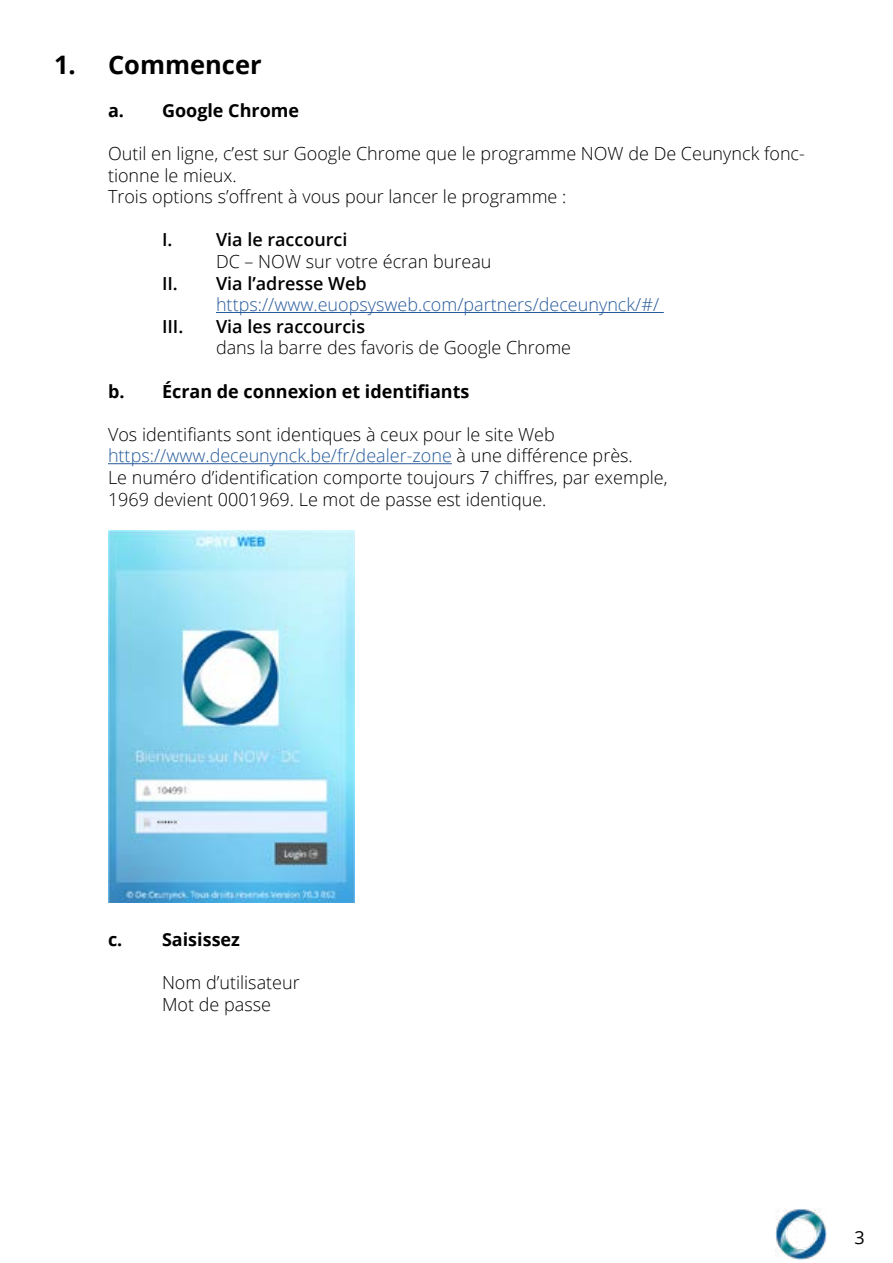
<style>
.page{position:relative;width:893px;height:1263px;background:#fff}
.page>*{position:absolute;margin:0;border:0;box-sizing:border-box;transform-origin:0 0}
.t1{font:700 25.5px "Open Sans";color:#000}
.t2{font:300 18px/21.6px "Open Sans";color:#000}
.t3{font:700 18px "Open Sans";color:#000}
.t4{font:600 18px "Open Sans";color:#000}
.t5{font:300 18px "Open Sans";color:#275b9b}
.t6{font:18px "Open Sans";color:#000}
.s1{color:#275b9b}
</style>
<div class="page">
<img style="left:775px;top:1209px;width:51px;height:51px">
<hr style="left:216px;top:312px;width:448px;height:1px;background:#275b9b">
<hr style="left:108px;top:463px;width:344px;height:1px;background:#275b9b">
<img style="left:108px;top:531px;width:247px;height:371px">
<h1 class="t1" style="left:54px;top:46px;width:209px">1. Commencer</h1>
<p class="t3" style="left:108px;top:97px;width:193px">a. Google Chrome</p>
<p class="t2" style="left:108px;top:142px;width:698px">Outil en ligne, c’est sur Google Chrome que le programme NOW de De Ceunynck fonc&shy;tionne le mieux.<br>Trois options s’offrent à vous pour lancer le programme :</p>
<p class="t4" style="left:162px;top:227px;width:12px">I.</p>
<p class="t4" style="left:216px;top:227px;width:133px">Via le raccourci</p>
<p class="t2" style="left:216px;top:250px;width:277px">DC – NOW sur votre écran bureau</p>
<p class="t4" style="left:162px;top:271px;width:206px">II. Via l’adresse Web</p>
<p class="t5" style="left:216px;top:292px;width:445px">https://www.euopsysweb.com/partners/deceunynck/#/</p>
<p class="t4" style="left:162px;top:314px;width:23px">III.</p>
<p class="t4" style="left:216px;top:314px;width:151px">Via les raccourcis</p>
<p class="t2" style="left:216px;top:337px;width:357px">dans la barre des favoris de Google Chrome</p>
<p class="t3" style="left:108px;top:378px;width:363px">b. Écran de connexion et identifiants</p>
<p class="t2" style="left:108px;top:423px;width:561px">Vos identifiants sont identiques à ceux pour le site Web <span class="s1">https://www.deceunynck.be/fr/dealer-zone</span> à une différence près.<br>Le numéro d’identification comporte toujours 7 chiffres, par exemple, 1969 devient 0001969. Le mot de passe est identique.</p>
<p class="t3" style="left:108px;top:926px;width:134px">c. Saisissez</p>
<p class="t2" style="left:162px;top:971px;width:139px">Nom d’utilisateur<br>Mot de passe</p>
<p class="t6" style="left:854px;top:1225px;width:12px">3</p>
</div>
